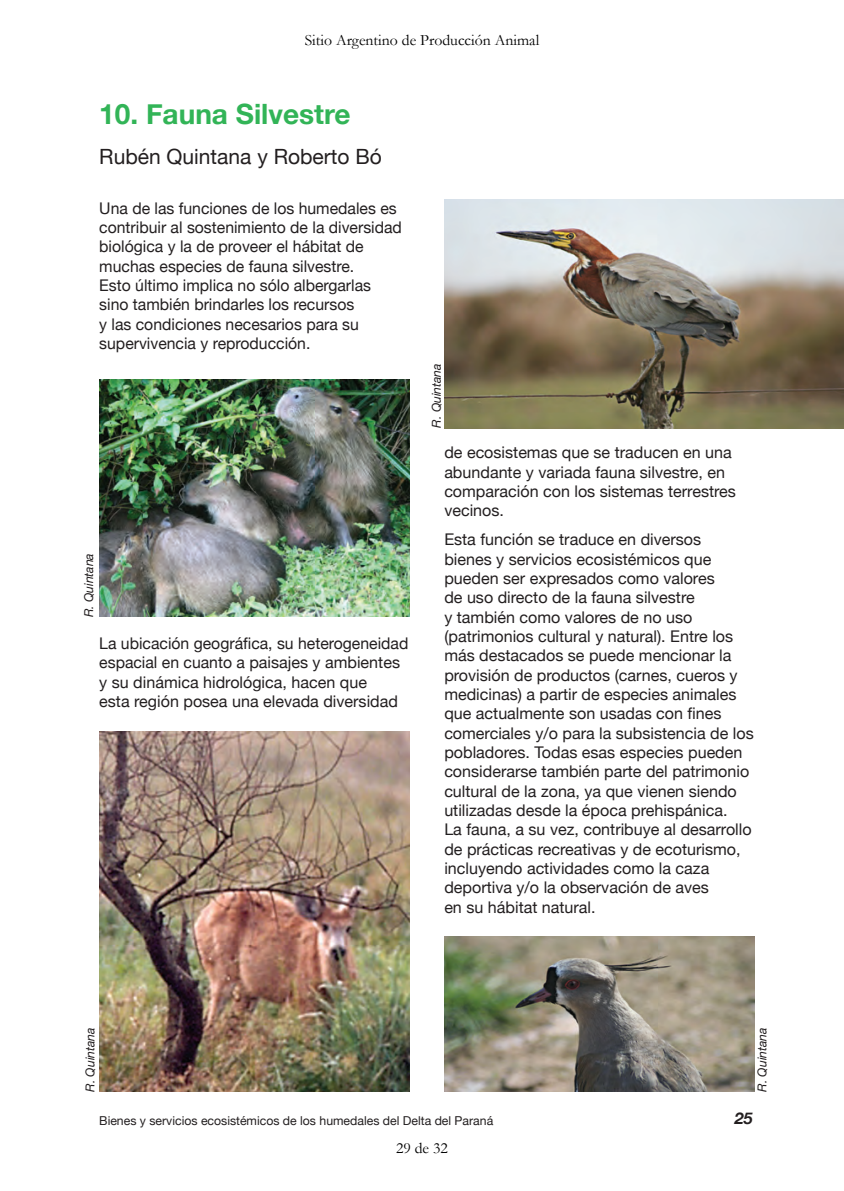
<style>
.page{position:relative;width:844px;height:1191px;background:#fff}
.page>*{position:absolute;margin:0;border:0;box-sizing:border-box;transform-origin:0 0}
.t1{font:700 28px "Helvetica Neue";color:#32b457}
.t2{font:21px "Helvetica Neue";color:#231f20}
.t3{font:16.1px/19.2px "Helvetica Neue";color:#231f20}
.t4{font:italic 700 16.1px "Helvetica Neue";color:#231f20}
.t5{font:15.75px "Garamond";color:#000}
.t6{font:12.25px "Helvetica Neue";color:#231f20}
.t7{font:italic 12.25px "Helvetica Neue";letter-spacing:-.005em;color:#231f20}
</style>
<div class="page">
<img style="left:99px;top:379px;width:310px;height:237px">
<img style="left:444px;top:199px;width:399px;height:229px">
<img style="left:99px;top:731px;width:310px;height:360px">
<img style="left:444px;top:936px;width:310px;height:155px">
<p class="t5" style="left:304px;top:30px;width:236px">Sitio Argentino de Producción Animal</p>
<h1 class="t1" style="left:99px;top:97px;width:253px">10. Fauna Silvestre</h1>
<h2 class="t2" style="left:99px;top:144px;width:284px">Rubén Quintana y Roberto Bó</h2>
<p class="t3" style="left:99px;top:198px;width:304px">Una de las funciones de los humedales es contribuir al sostenimiento de la diversidad biológica y la de proveer el hábitat de muchas especies de fauna silvestre.<br>Esto último implica no sólo albergarlas sino también brindarles los recursos<br>y las condiciones necesarios para su supervivencia y reproducción.</p>
<p class="t7" style="left:81px;top:617px;width:66px;rotate:-90deg">R. Quintana</p>
<p class="t3" style="left:99px;top:633px;width:310px">La ubicación geográfica, su heterogeneidad espacial en cuanto a paisajes y ambientes y su dinámica hidrológica, hacen que<br>esta región posea una elevada diversidad</p>
<p class="t7" style="left:429px;top:428px;width:66px;rotate:-90deg">R. Quintana</p>
<p class="t3" style="left:444px;top:442px;width:293px">de ecosistemas que se traducen en una abundante y variada fauna silvestre, en comparación con los sistemas terrestres vecinos.</p>
<p class="t3" style="left:444px;top:530px;width:311px">Esta función se traduce en diversos<br>bienes y servicios ecosistémicos que pueden ser expresados como valores<br>de uso directo de la fauna silvestre<br>y también como valores de no uso (patrimonios cultural y natural). Entre los más destacados se puede mencionar la provisión de productos (carnes, cueros y medicinas) a partir de especies animales que actualmente son usadas con fines comerciales y/o para la subsistencia de los pobladores. Todas esas especies pueden considerarse también parte del patrimonio cultural de la zona, ya que vienen siendo utilizadas desde la época prehispánica.<br>La fauna, a su vez, contribuye al desarrollo de prácticas recreativas y de ecoturismo, incluyendo actividades como la caza deportiva y/o la observación de aves<br>en su hábitat natural.</p>
<p class="t7" style="left:83px;top:1091px;width:66px;rotate:-90deg">R. Quintana</p>
<p class="t7" style="left:754px;top:1091px;width:66px;rotate:-90deg">R. Quintana</p>
<p class="t6" style="left:99px;top:1113px;width:395px">Bienes y servicios ecosistémicos de los humedales del Delta del Paraná</p>
<p class="t4" style="left:734px;top:1108px;width:19px">25</p>
<p class="t5" style="left:396px;top:1137px;width:53px">29 de 32</p>
</div>
